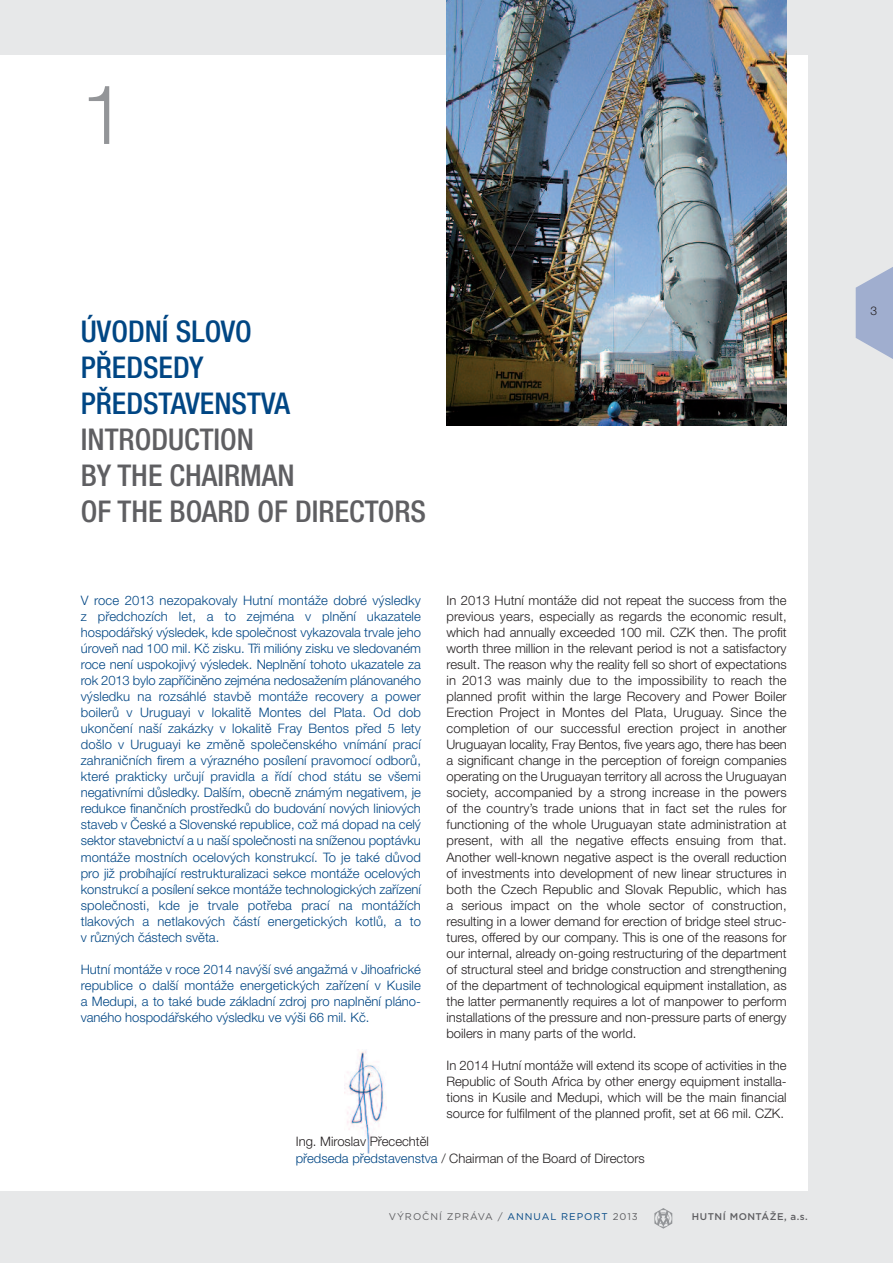
<style>
.page{position:relative;width:893px;height:1263px;background:#e7e8e9}
.page>*{position:absolute;margin:0;border:0;box-sizing:border-box;transform-origin:0 0}
.t1{font:300 82.5px "Helvetica Neue LT Pro";color:#939598}
.t2{font:500 condensed 30px/36px "Helvetica Neue LT Pro";color:#5f5f62}
.t3{font:500 condensed 30px/36px "Helvetica Neue LT Pro";color:#004684}
.t4{font:300 13.05px/16px "Helvetica Neue LT Pro";color:#231f20;text-align:justify}
.t5{font:300 13.05px/16px "Helvetica Neue LT Pro";color:#004684;text-align:justify}
.t6{font:300 12px "Helvetica Neue LT Pro";color:#231f20}
.t7{font:9.75px "Gotham";letter-spacing:.1em;color:#5f5f62}
.t8{font:500 9.75px "Gotham";letter-spacing:.05em;color:#5f5f62}
.s1{color:#004684}
</style>
<div class="page">
<div style="left:0;top:55px;width:808px;height:1136px;background:#fff"></div>
<svg style="left:654px;top:1208px;width:18px;height:21px"></svg>
<svg style="left:856px;top:267px;width:37px;height:92px"></svg>
<img style="left:446px;top:0;width:341px;height:425px">
<img style="left:344px;top:1050px;width:42px;height:103px">
<h1 class="t1" style="left:81px;top:85px;width:47px">1</h1>
<h2 class="t3" style="left:81px;top:316px;width:211px">ÚVODNÍ SLOVO<br>PŘEDSEDY<br>PŘEDSTAVENSTVA</h2>
<h2 class="t2" style="left:81px;top:424px;width:347px">INTRODUCTION<br>BY THE CHAIRMAN<br>OF THE BOARD OF DIRECTORS</h2>
<p class="t5" style="left:81px;top:593px;width:342px">V roce 2013 nezopakovaly Hutní montáže dobré výsledky z předchozích let, a to zejména v plnění ukazatele hospodářský výsledek, kde společnost vykazovala trvale jeho úroveň nad 100 mil. Kč zisku. Tři milióny zisku ve sledovaném roce není uspokojivý výsledek. Neplnění tohoto ukazatele za rok 2013 bylo zapříčiněno zejména nedosažením plánovaného výsledku na rozsáhlé stavbě montáže recovery a power boilerů v Uruguayi v lokalitě Montes del Plata. Od dob ukončení naší zakázky v lokalitě Fray Bentos před 5 lety došlo v Uruguayi ke změně společenského vnímání prací zahraničních firem a výrazného posílení pravomocí odborů, které prakticky určují pravidla a řídí chod státu se všemi negativními důsledky. Dalším, obecně známým negativem, je redukce finančních prostředků do budování nových liniových staveb v České a Slovenské republice, což má dopad na celý sektor stavebnictví a u naší společnosti na sníženou poptávku montáže mostních ocelových konstrukcí. To je také důvod pro již probíhající restrukturalizaci sekce montáže ocelových konstrukcí a posílení sekce montáže technologických zařízení společnosti, kde je trvale potřeba prací na montážích tlakových a netlakových částí energetických kotlů, a to v různých částech světa.</p>
<p class="t5" style="left:81px;top:962px;width:342px">Hutní montáže v roce 2014 navýší své angažmá v Jihoafrické republice o další montáže energetických zařízení v Kusile a Medupi, a to také bude základní zdroj pro naplnění pláno&shy;vaného hospodářského výsledku ve výši 66 mil. Kč.</p>
<p class="t4" style="left:446px;top:593px;width:342px">In 2013 Hutní montáže did not repeat the success from the previous years, especially as regards the economic result, which had annually exceeded 100 mil. CZK then. The profit worth three million in the relevant period is not a satisfactory result. The reason why the reality fell so short of expectations in 2013 was mainly due to the impossibility to reach the planned profit within the large Recovery and Power Boiler Erection Project in Montes del Plata, Uruguay. Since the completion of our successful erection project in another Uruguayan locality, Fray Bentos, five years ago, there has been a significant change in the perception of foreign companies operating on the Uruguayan territory all across the Uruguayan society, accompanied by a strong increase in the powers of the country’s trade unions that in fact set the rules for functioning of the whole Uruguayan state administration at present, with all the negative effects ensuing from that.<br>Another well-known negative aspect is the overall reduction of investments into development of new linear structures in both the Czech Republic and Slovak Republic, which has a serious impact on the whole sector of construction, resulting in a lower demand for erection of bridge steel struc&shy;tures, offered by our company. This is one of the reasons for our internal, already on-going restructuring of the department of structural steel and bridge construction and strengthening of the department of technological equipment installation, as the latter permanently requires a lot of manpower to perform installations of the pressure and non-pressure parts of energy boilers in many parts of the world.</p>
<p class="t4" style="left:446px;top:1059px;width:342px">In 2014 Hutní montáže will extend its scope of activities in the Republic of South Africa by other energy equipment installa&shy;tions in Kusile and Medupi, which will be the main financial source for fulfilment of the planned profit, set at 66 mil. CZK.</p>
<p class="t4" style="left:296px;top:1135px;width:351px">Ing. Miroslav Přecechtěl<br><span class="s1">předseda představenstva</span> / Chairman of the Board of Directors</p>
<p class="t7" style="left:389px;top:1213px;width:250px">VÝROČNÍ ZPRÁVA / <span class="s1">ANNUAL REPORT</span> 2013</p>
<p class="t8" style="left:692px;top:1213px;width:117px">HUTNÍ MONTÁŽE, a.s.</p>
<p class="t6" style="left:870px;top:306px;width:8px">3</p>
</div>
